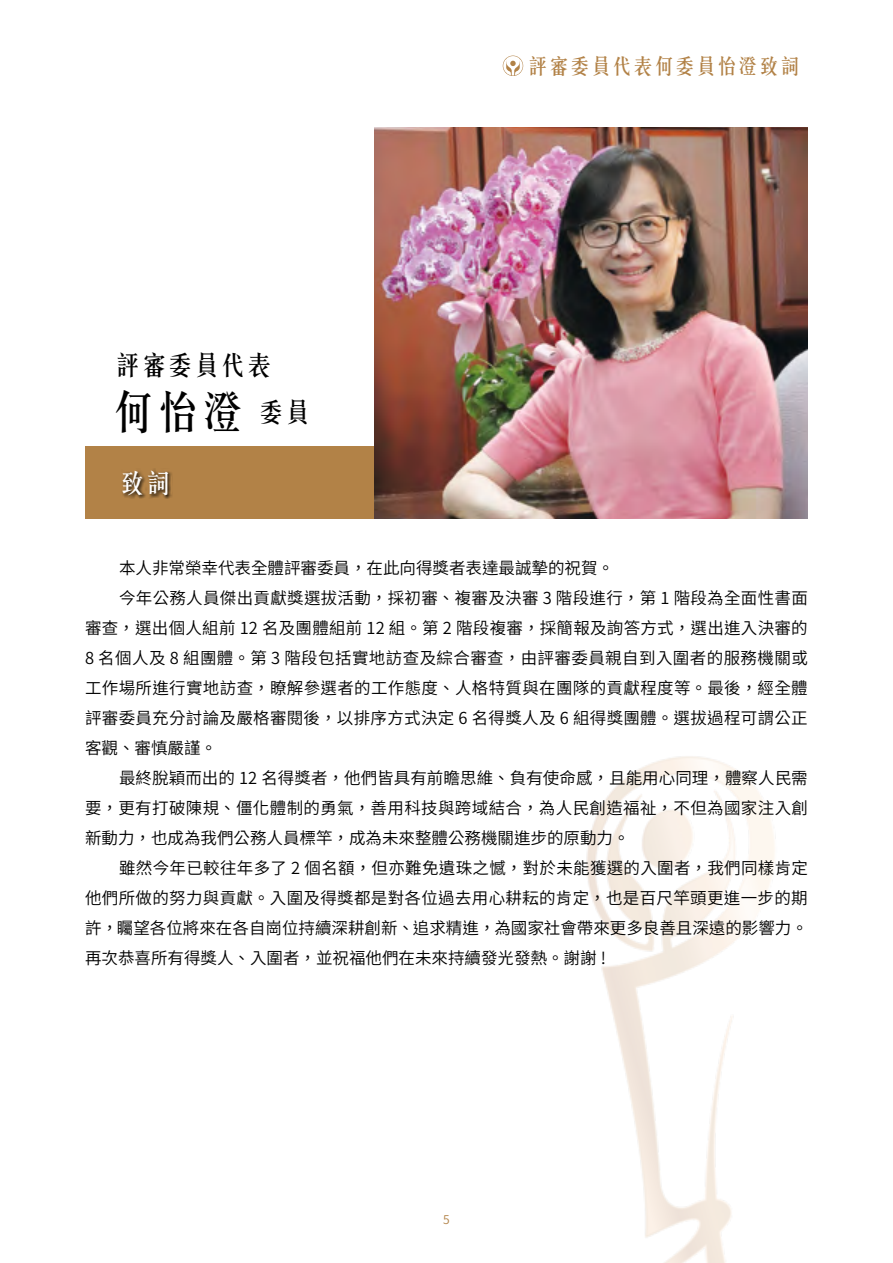
<style>
.page{position:relative;width:893px;height:1263px;background:#fff}
.page>*{position:absolute;margin:0;border:0;box-sizing:border-box;transform-origin:0 0}
.t1{font:500 45px "C Song 3 HK";color:#000}
.t2{font:500 26.25px "C Song 3 HK";color:#000}
.t3{font:500 26.25px "C Song 3 HK";color:#fff}
.t4{font:500 21px "C Song 3 HK";color:#b28247}
.t5{font:16.5px "Source Han Sans TW";letter-spacing:.02em;color:#000}
.t6{font:16.5px "Source Han Sans TW";color:#000}
.t7{font:12px "Source Han Sans TW";color:#b28247}
</style>
<div class="page">
<div style="left:85px;top:446px;width:356px;height:73px;background:#b28247"></div>
<svg style="left:503px;top:56px;width:20px;height:20px"></svg>
<div style="left:121px;top:469px;width:51px;height:30px;background:#000;opacity:.75"></div>
<img style="left:374px;top:128px;width:434px;height:391px">
<img style="left:586px;top:756px;width:189px;height:507px">
<h2 class="t2" style="left:115px;top:345px;width:159px">評審委員代表</h2>
<h1 class="t1" style="left:111px;top:378px;width:202px">何怡澄 <sup>委員</sup></h1>
<h2 class="t3" style="left:119px;top:463px;width:54px">致詞</h2>
<p class="t4" style="left:527px;top:50px;width:274px">評審委員代表何委員怡澄致詞</p>
<p class="t6" style="left:119px;top:558px;width:497px">本人非常榮幸代表全體評審委員，在此向得獎者表達最誠摯的祝賀。</p>
<p class="t5" style="left:119px;top:588px;width:690px">今年公務人員傑出貢獻獎選拔活動，採初審、複審及決審 3 階段進行，第 1 階段為全面性書面</p>
<p class="t5" style="left:85px;top:618px;width:724px">審查，選出個人組前 12 名及團體組前 12 組。第 2 階段複審，採簡報及詢答方式，選出進入決審的</p>
<p class="t5" style="left:85px;top:648px;width:724px">8 名個人及 8 組團體。第 3 階段包括實地訪查及綜合審查，由評審委員親自到入圍者的服務機關或</p>
<p class="t5" style="left:85px;top:678px;width:724px">工作場所進行實地訪查，瞭解參選者的工作態度、人格特質與在團隊的貢獻程度等。最後，經全體</p>
<p class="t5" style="left:85px;top:708px;width:724px">評審委員充分討論及嚴格審閱後，以排序方式決定 6 名得獎人及 6 組得獎團體。選拔過程可謂公正</p>
<p class="t5" style="left:85px;top:738px;width:134px">客觀、審慎嚴謹。</p>
<p class="t5" style="left:119px;top:768px;width:690px">最終脫穎而出的 12 名得獎者，他們皆具有前瞻思維、負有使命感，且能用心同理，體察人民需</p>
<p class="t5" style="left:85px;top:798px;width:724px">要，更有打破陳規、僵化體制的勇氣，善用科技與跨域結合，為人民創造福祉，不但為國家注入創</p>
<p class="t6" style="left:85px;top:828px;width:546px">新動力，也成為我們公務人員標竿，成為未來整體公務機關進步的原動力。</p>
<p class="t5" style="left:119px;top:858px;width:691px">雖然今年已較往年多了 2 個名額，但亦難免遺珠之憾，對於未能獲選的入圍者，我們同樣肯定</p>
<p class="t5" style="left:85px;top:888px;width:724px">他們所做的努力與貢獻。入圍及得獎都是對各位過去用心耕耘的肯定，也是百尺竿頭更進一步的期</p>
<p class="t6" style="left:85px;top:918px;width:724px">許，矚望各位將來在各自崗位持續深耕創新、追求精進，為國家社會帶來更多良善且深遠的影響力。</p>
<p class="t6" style="left:85px;top:948px;width:522px">再次恭喜所有得獎人、入圍者，並祝福他們在未來持續發光發熱。謝謝 !</p>
<p class="t7" style="left:443px;top:1212px;width:8px">5</p>
</div>
